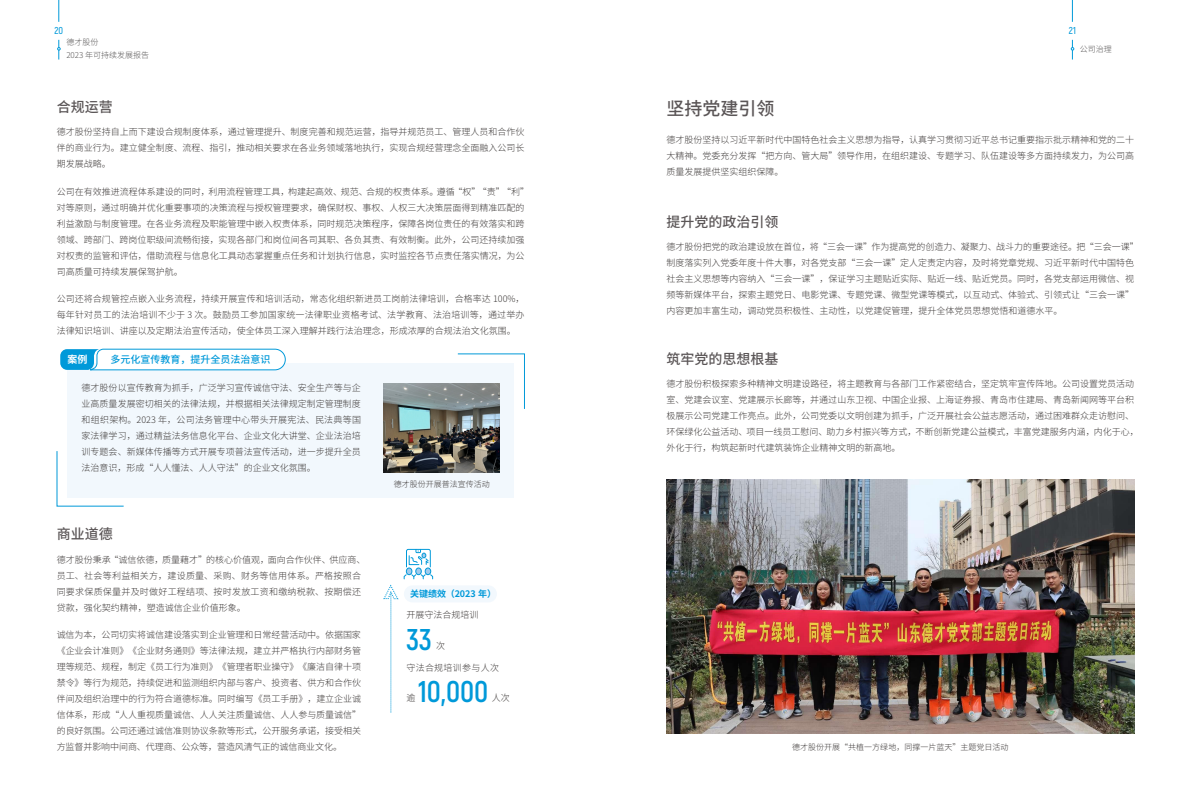
<style>
.page{position:relative;width:1191px;height:808px;background:#fff}
.page>*{position:absolute;margin:0;border:0;box-sizing:border-box;transform-origin:0 0}
.t1{font:700 30px "Akrobat";color:#0099d9}
.t2{font:500 18px "Source Han Sans CN";color:#5b5657}
.t3{font:500 14px "Source Han Sans CN";color:#5b5657}
.t4{font:500 10px "Source Han Sans CN";color:#0099d9}
.t5{font:600 10px "Akrobat";color:#0099d9}
.t6{font:700 10px "Source Han Sans CN";color:#fff}
.t7{font:300 9px/16px "Source Han Sans CN";color:#3e3a39;text-align:justify}
.t8{font:300 9px/16px "Source Han Sans CN";letter-spacing:.025em;color:#3e3a39}
.t9{font:700 9px "Source Han Sans CN";color:#0099d9}
.t10{font:300 9px "Source Han Sans CN";letter-spacing:.03em;color:#3e3a39}
.t11{font:300 8px "Source Han Sans CN";color:#3e3a39}
.t12{font:300 8px/13px "Source Han Sans CN";color:#595757}
</style>
<div class="page">
<hr style="left:59px;top:0;width:1px;height:60px;background:#0099d9">
<div style="left:29px;top:22px;width:60px;height:18px;background:#fff;border-radius:8px"></div>
<div style="left:67px;top:363px;width:447px;height:135px;background:#f2f8fd"></div>
<svg style="left:60px;top:349px;width:225px;height:21px"></svg>
<svg style="left:457px;top:354px;width:68px;height:55px"></svg>
<svg style="left:57px;top:451px;width:67px;height:55px"></svg>
<img style="left:384px;top:383px;width:116px;height:90px">
<div style="left:404px;top:585px;width:93px;height:17px;background:#f2f8fd;border-radius:8px"></div>
<svg style="left:384px;top:585px;width:14px;height:127px"></svg>
<svg style="left:404px;top:549px;width:29px;height:30px"></svg>
<img style="left:666px;top:480px;width:468px;height:253px">
<hr style="left:1072px;top:0;width:1px;height:60px;background:#0099d9">
<div style="left:1042px;top:22px;width:60px;height:18px;background:#fff;border-radius:8px"></div>
<p class="t5" style="left:54px;top:25px;width:10px">20</p>
<p class="t12" style="left:66px;top:36px;width:84px">德才股份<br>2023 年可持续发展报告</p>
<h3 class="t3" style="left:57px;top:99px;width:57px">合规运营</h3>
<p class="t7" style="left:57px;top:124px;width:469px">德才股份坚持自上而下建设合规制度体系，通过管理提升、制度完善和规范运营，指导并规范员工、管理人员和合作伙伴的商业行为。建立健全制度、流程、指引，推动相关要求在各业务领域落地执行，实现合规经营理念全面融入公司长期发展战略。</p>
<p class="t7" style="left:57px;top:183px;width:474px;text-align:left">公司在有效推进流程体系建设的同时，利用流程管理工具，构建起高效、规范、合规的权责体系。遵循“权”“责”“利”对等原则，通过明确并优化重要事项的决策流程与授权管理要求，确保财权、事权、人权三大决策层面得到精准匹配的利益激励与制度管理。在各业务流程及职能管理中嵌入权责体系，同时规范决策程序，保障各岗位责任的有效落实和跨领域、跨部门、跨岗位职级间流畅衔接，实现各部门和岗位间各司其职、各负其责、有效制衡。此外，公司还持续加强对权责的监管和评估，借助流程与信息化工具动态掌握重点任务和计划执行信息，实时监控各节点责任落实情况，为公司高质量可持续发展保驾护航。</p>
<p class="t7" style="left:57px;top:291px;width:469px">公司还将合规管控点嵌入业务流程，持续开展宣传和培训活动，常态化组织新进员工岗前法律培训，合格率达 100%，每年针对员工的法治培训不少于 3 次。鼓励员工参加国家统一法律职业资格考试、法学教育、法治培训等，通过举办法律知识培训、讲座以及定期法治宣传活动，使全体员工深入理解并践行法治理念，形成浓厚的合规法治文化氛围。</p>
<p class="t6" style="left:68px;top:354px;width:21px">案例</p>
<p class="t4" style="left:111px;top:354px;width:162px">多元化宣传教育，提升全员法治意识</p>
<p class="t7" style="left:82px;top:380px;width:281px">德才股份以宣传教育为抓手，广泛学习宣传诚信守法、安全生产等与企业高质量发展密切相关的法律法规，并根据相关法律规定制定管理制度和组织架构。2023 年，公司法务管理中心带头开展宪法、民法典等国家法律学习，通过精益法务信息化平台、企业文化大讲堂、企业法治培训专题会、新媒体传播等方式开展专项普法宣传活动，进一步提升全员法治意识，形成“人人懂法、人人守法”的企业文化氛围。</p>
<h3 class="t3" style="left:57px;top:526px;width:57px">商业道德</h3>
<p class="t8" style="left:57px;top:551px;width:310px">德才股份秉承“诚信依德，质量藉才”的核心价值观，面向合作伙伴、供应商、员工、社会等利益相关方，建设质量、采购、财务等信用体系。严格按照合同要求保质保量并及时做好工程结项、按时发放工资和缴纳税款、按期偿还贷款，强化契约精神，塑造诚信企业价值形象。</p>
<p class="t7" style="left:57px;top:627px;width:306px">诚信为本，公司切实将诚信建设落实到企业管理和日常经营活动中。依据国家《企业会计准则》《企业财务通则》等法律法规，建立并严格执行内部财务管理等规范、规程，制定《员工行为准则》《管理者职业操守》《廉洁自律十项禁令》等行为规范，持续促进和监测组织内部与客户、投资者、供方和合作伙伴间及组织治理中的行为符合道德标准。同时编写《员工手册》，建立企业诚信体系，形成“人人重视质量诚信、人人关注质量诚信、人人参与质量诚信”的良好氛围。公司还通过诚信准则协议条款等形式，公开服务承诺，接受相关方监督并影响中间商、代理商、公众等，营造风清气正的诚信商业文化。</p>
<p class="t11" style="left:394px;top:480px;width:97px">德才股份开展普法宣传活动</p>
<p class="t9" style="left:410px;top:589px;width:87px">关键绩效（2023 年）</p>
<p class="t7" style="left:406px;top:607px;width:73px">开展守法合规培训</p>
<p class="t7" style="left:436px;top:638px;width:10px">次</p>
<p class="t10" style="left:406px;top:663px;width:94px">守法合规培训参与人次</p>
<h1 class="t1" style="left:406px;top:620px;width:27px">33</h1>
<h1 class="t1" style="left:418px;top:673px;width:72px">10,000</h1>
<p class="t7" style="left:406px;top:690px;width:10px">逾</p>
<p class="t7" style="left:492px;top:690px;width:19px">人次</p>
<p class="t5" style="left:1069px;top:25px;width:8px">21</p>
<h2 class="t2" style="left:666px;top:98px;width:109px">坚持党建引领</h2>
<p class="t12" style="left:1080px;top:43px;width:33px">公司治理</p>
<p class="t7" style="left:666px;top:132px;width:469px">德才股份坚持以习近平新时代中国特色社会主义思想为指导，认真学习贯彻习近平总书记重要指示批示精神和党的二十大精神。党委充分发挥“把方向、管大局”领导作用，在组织建设、专题学习、队伍建设等多方面持续发力，为公司高质量发展提供坚实组织保障。</p>
<h3 class="t3" style="left:666px;top:214px;width:113px">提升党的政治引领</h3>
<p class="t7" style="left:666px;top:239px;width:474px;text-align:left">德才股份把党的政治建设放在首位，将“三会一课”作为提高党的创造力、凝聚力、战斗力的重要途径。把“三会一课”制度落实列入党委年度十件大事，对各党支部“三会一课”定人定责定内容，及时将党章党规、习近平新时代中国特色社会主义思想等内容纳入“三会一课”，保证学习主题贴近实际、贴近一线、贴近党员。同时，各党支部运用微信、视频等新媒体平台，探索主题党日、电影党课、专题党课、微型党课等模式，以互动式、体验式、引领式让“三会一课”内容更加丰富生动，调动党员积极性、主动性，以党建促管理，提升全体党员思想觉悟和道德水平。</p>
<h3 class="t3" style="left:666px;top:351px;width:113px">筑牢党的思想根基</h3>
<p class="t7" style="left:666px;top:376px;width:474px;text-align:left">德才股份积极探索多种精神文明建设路径，将主题教育与各部门工作紧密结合，坚定筑牢宣传阵地。公司设置党员活动室、党建会议室、党建展示长廊等，并通过山东卫视、中国企业报、上海证券报、青岛市住建局、青岛新闻网等平台积极展示公司党建工作亮点。此外，公司党委以文明创建为抓手，广泛开展社会公益志愿活动，通过困难群众走访慰问、环保绿化公益活动、项目一线员工慰问、助力乡村振兴等方式，不断创新党建公益模式，丰富党建服务内涵，内化于心，外化于行，构筑起新时代建筑装饰企业精神文明的新高地。</p>
<p class="t11" style="left:792px;top:743px;width:217px">德才股份开展“共植一方绿地，同撑一片蓝天”主题党日活动</p>
</div>
